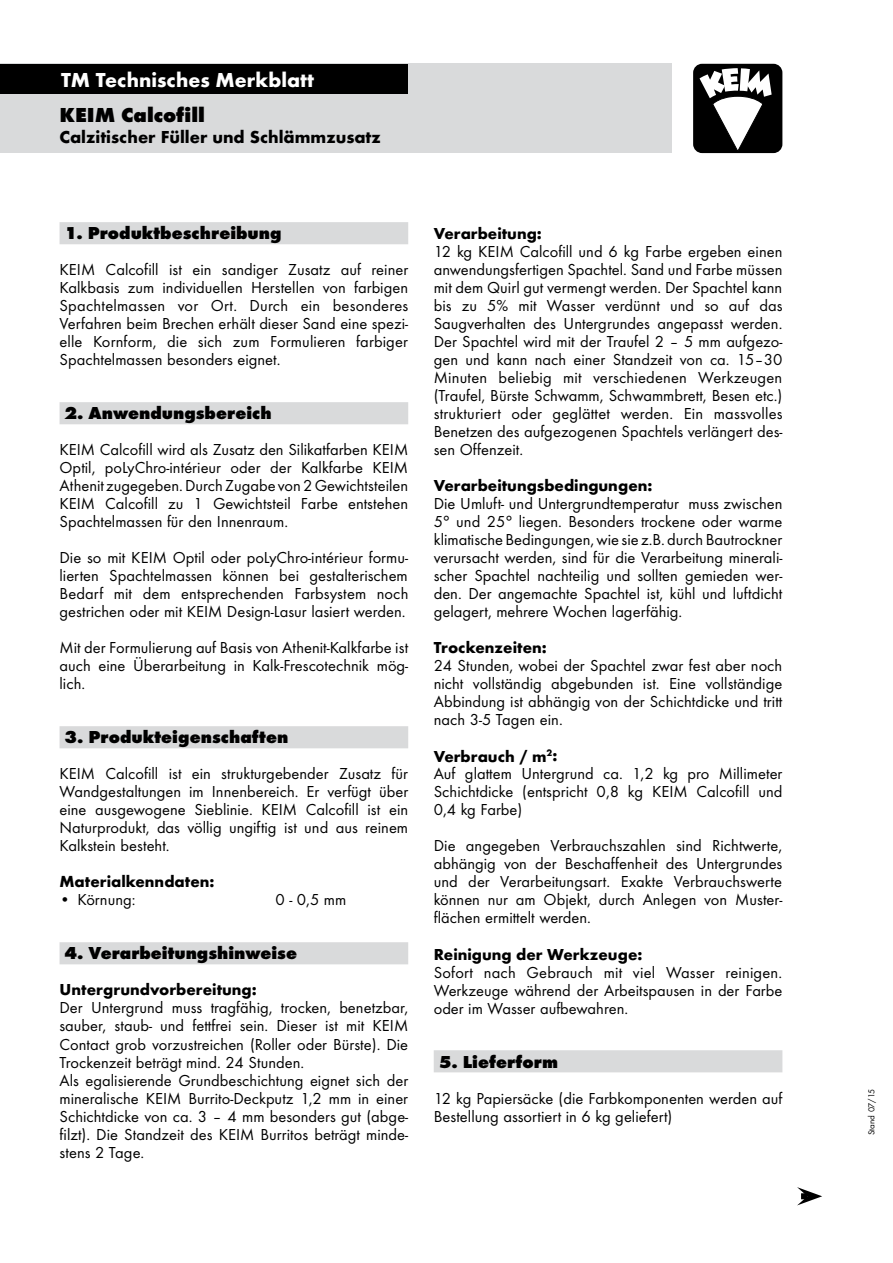
<style>
.page{position:relative;width:893px;height:1263px;background:#fff}
.page>*{position:absolute;margin:0;border:0;box-sizing:border-box;transform-origin:0 0}
.t1{font:700 21px "Futura T";color:#fff}
.t2{font:800 21px "Futura T";color:#000}
.t3{font:800 18px "Futura T";color:#000}
.t4{font:700 18px "Futura T";color:#000}
.t5{font:16.5px/18px "Futura T";color:#000;text-align:justify}
.t6{font:700 16.5px "Futura T";color:#000}
.t7{font:700 16.5px "Futura T";color:#000}
.t8{font:9px "Futura T";color:#000}
.s1{font-weight:700}
</style>
<div class="page">
<div style="left:0;top:64px;width:64px;height:89px;background:#d9dadb"></div>
<div style="left:0;top:64px;width:64px;height:30px;background:#000"></div>
<div style="left:60px;top:64px;width:612px;height:89px;background:#d9dadb"></div>
<div style="left:60px;top:64px;width:348px;height:30px;background:#000"></div>
<div style="left:693px;top:64px;width:89px;height:89px;background:#000;border-radius:9px"></div>
<svg style="left:699px;top:68px;width:73px;height:82px"></svg>
<div style="left:434px;top:1050px;width:348px;height:22px;background:#d9dadb"></div>
<div style="left:60px;top:222px;width:348px;height:22px;background:#d9dadb"></div>
<div style="left:60px;top:402px;width:348px;height:22px;background:#d9dadb"></div>
<div style="left:60px;top:726px;width:348px;height:22px;background:#d9dadb"></div>
<div style="left:60px;top:942px;width:348px;height:22px;background:#d9dadb"></div>
<svg style="left:797px;top:1187px;width:25px;height:18px"></svg>
<p class="t1" style="left:61px;top:67px;width:254px">TM Technisches Merkblatt</p>
<p class="t2" style="left:60px;top:102px;width:147px">KEIM Calcofill</p>
<p class="t4" style="left:60px;top:126px;width:323px">Calzitischer Füller und Schlämmzusatz</p>
<p class="t3" style="left:64px;top:223px;width:219px">1. Produktbeschreibung</p>
<p class="t5" style="left:60px;top:261px;width:350px">KEIM Calcofill ist ein sandiger Zusatz auf reiner Kalkbasis zum individuellen Herstellen von farbigen Spachtelmassen vor Ort. Durch ein besonderes Verfahren beim Brechen erhält dieser Sand eine spezi&shy;elle Kornform, die sich zum Formulieren farbiger Spachtelmassen besonders eignet.</p>
<p class="t3" style="left:64px;top:403px;width:209px">2. Anwendungsbereich</p>
<p class="t5" style="left:60px;top:441px;width:350px">KEIM Calcofill wird als Zusatz den Silikatfarben KEIM Optil, poLyChro-intérieur oder der Kalkfarbe KEIM Athenit zugegeben. Durch Zugabe von 2 Gewichtsteilen KEIM Calcofill zu 1 Gewichtsteil Farbe entstehen Spachtelmassen für den Innenraum.</p>
<p class="t5" style="left:60px;top:549px;width:350px">Die so mit KEIM Optil oder poLyChro-intérieur formu&shy;lierten Spachtelmassen können bei gestalterischem Bedarf mit dem entsprechenden Farbsystem noch gestrichen oder mit KEIM Design-Lasur lasiert werden.</p>
<p class="t5" style="left:60px;top:639px;width:350px">Mit der Formulierung auf Basis von Athenit-Kalkfarbe ist auch eine Überarbeitung in Kalk-Frescotechnik mög&shy;lich.</p>
<p class="t3" style="left:64px;top:727px;width:225px">3. Produkteigenschaften</p>
<p class="t5" style="left:60px;top:765px;width:350px">KEIM Calcofill ist ein strukturgebender Zusatz für Wandgestaltungen im Innenbereich. Er verfügt über eine ausgewogene Sieblinie. KEIM Calcofill ist ein Naturprodukt, das völlig ungiftig ist und aus reinem Kalkstein besteht.</p>
<p class="t7" style="left:60px;top:872px;width:156px">Materialkenndaten:</p>
<p class="t5" style="left:60px;top:891px;width:77px">• Körnung:</p>
<p class="t5" style="left:276px;top:891px;width:72px">0 - 0,5 mm</p>
<p class="t3" style="left:64px;top:943px;width:234px">4. Verarbeitungshinweise</p>
<p class="t6" style="left:60px;top:980px;width:199px">Untergrundvorbereitung:</p>
<p class="t5" style="left:60px;top:999px;width:350px;text-align:left">Der Untergrund muss tragfähig, trocken, benetzbar, sauber, staub- und fettfrei sein. Dieser ist mit KEIM Contact grob vorzustreichen (Roller oder Bürste). Die Trockenzeit beträgt mind. 24 Stunden.<br>Als egalisierende Grundbeschichtung eignet sich der mineralische KEIM Burrito-Deckputz 1,2 mm in einer Schichtdicke von ca. 3 – 4 mm besonders gut (abge&shy;filzt). Die Standzeit des KEIM Burritos beträgt minde&shy;stens 2 Tage.</p>
<p class="t6" style="left:434px;top:224px;width:110px">Verarbeitung:</p>
<p class="t5" style="left:434px;top:243px;width:350px">12 kg KEIM Calcofill und 6 kg Farbe ergeben einen anwendungsfertigen Spachtel. Sand und Farbe müssen mit dem Quirl gut vermengt werden. Der Spachtel kann bis zu 5% mit Wasser verdünnt und so auf das Saugverhalten des Untergrundes angepasst werden.<br>Der Spachtel wird mit der Traufel 2 – 5 mm aufgezo&shy;gen und kann nach einer Standzeit von ca. 15–30<br>Minuten beliebig mit verschiedenen Werkzeugen (Traufel, Bürste Schwamm, Schwammbrett, Besen etc.) strukturiert oder geglättet werden. Ein massvolles Benetzen des aufgezogenen Spachtels verlängert des&shy;sen Offenzeit.</p>
<p class="t6" style="left:434px;top:476px;width:220px">Verarbeitungsbedingungen:</p>
<p class="t5" style="left:434px;top:495px;width:350px">Die Umluft- und Untergrundtemperatur muss zwischen 5° und 25° liegen. Besonders trockene oder warme klimatische Bedingungen, wie sie z.B. durch Bautrockner verursacht werden, sind für die Verarbeitung minerali&shy;scher Spachtel nachteilig und sollten gemieden wer&shy;den. Der angemachte Spachtel ist, kühl und luftdicht gelagert, mehrere Wochen lagerfähig.</p>
<p class="t6" style="left:434px;top:638px;width:115px">Trockenzeiten:</p>
<p class="t5" style="left:434px;top:657px;width:350px">24 Stunden, wobei der Spachtel zwar fest aber noch nicht vollständig abgebunden ist. Eine vollständige Abbindung ist abhängig von der Schichtdicke und tritt nach 3-5 Tagen ein.</p>
<p class="t5" style="left:434px;top:747px;width:350px;text-align:left"><span class="s1">Verbrauch / m</span><sup>2</sup><span class="s1">:<br></span>Auf glattem Untergrund ca. 1,2 kg pro Millimeter<br>Schichtdicke (entspricht 0,8 kg KEIM Calcofill und<br>0,4 kg Farbe)</p>
<p class="t5" style="left:434px;top:837px;width:350px">Die angegeben Verbrauchszahlen sind Richtwerte, abhängig von der Beschaffenheit des Untergrundes und der Verarbeitungsart. Exakte Verbrauchswerte können nur am Objekt, durch Anlegen von Muster&shy;flächen ermittelt werden.</p>
<p class="t6" style="left:434px;top:944px;width:210px">Reinigung der Werkzeuge:</p>
<p class="t5" style="left:434px;top:963px;width:350px">Sofort nach Gebrauch mit viel Wasser reinigen.<br>Werkzeuge während der Arbeitspausen in der Farbe oder im Wasser aufbewahren.</p>
<p class="t3" style="left:439px;top:1051px;width:121px">5. Lieferform</p>
<p class="t5" style="left:434px;top:1089px;width:350px">12 kg Papiersäcke (die Farbkomponenten werden auf<br>Bestellung assortiert in 6 kg geliefert)</p>
<p class="t8" style="left:866px;top:1135px;width:48px;rotate:-90deg">Stand 07/15</p>
</div>
